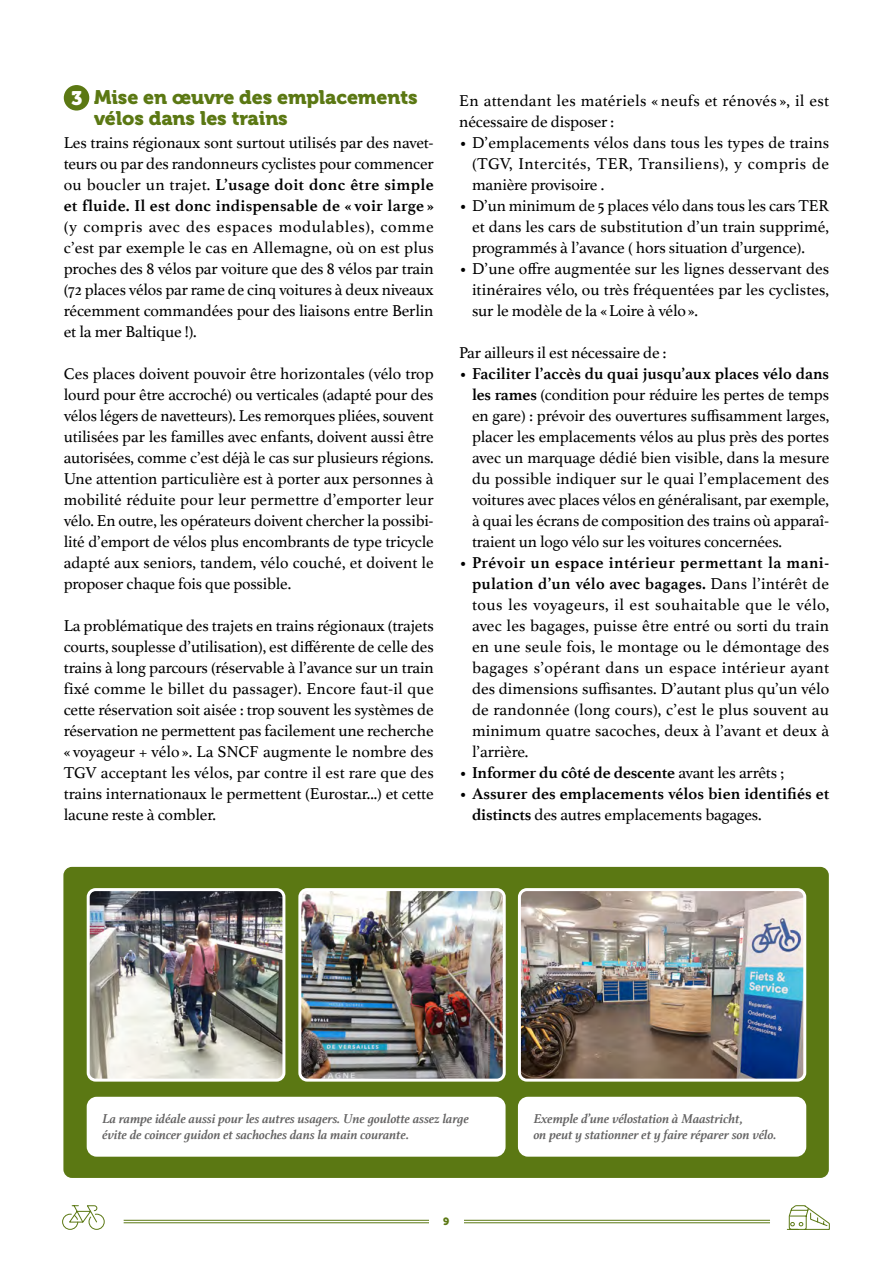
<style>
.page{position:relative;width:893px;height:1263px;background:#fff}
.page>*{position:absolute;margin:0;border:0;box-sizing:border-box;transform-origin:0 0}
.t1{font:19.5px/21px "Museo 900";letter-spacing:-.005em;color:#5b7813}
.t2{font:16.5px/21px "Athelas";letter-spacing:-.01em;color:#000;text-align:justify}
.t3{font:700 16.5px/21px "Athelas";letter-spacing:.005em;color:#000}
.t4{font:16.5px/21px "Athelas";letter-spacing:.01em;color:#000}
.t5{font:italic 700 13.5px/16.5px "Athelas";color:#646363}
.t6{font:10.5px "Museo 900";color:#5b7813}
.s1{color:#fff}
.s2{font-weight:700}
.s3{font-weight:400}
</style>
<div class="page">
<div style="left:63px;top:867px;width:766px;height:311px;background:#5b7813;border-radius:9px"></div>
<img style="left:519px;top:892px;width:286px;height:188px">
<div style="left:518px;top:888px;width:288px;height:193px;border:3px solid #fff;border-radius:7px"></div>
<img style="left:302px;top:892px;width:200px;height:185px">
<div style="left:298px;top:888px;width:208px;height:193px;border:3px solid #fff;border-radius:7px"></div>
<div style="left:519px;top:1098px;width:286px;height:57px;background:#fff;border-radius:9px"></div>
<div style="left:518px;top:1097px;width:288px;height:60px;border:3px solid #fff;border-radius:9px"></div>
<div style="left:88px;top:1098px;width:416px;height:57px;background:#fff;border-radius:9px"></div>
<div style="left:87px;top:1097px;width:419px;height:60px;border:3px solid #fff;border-radius:9px"></div>
<img style="left:88px;top:892px;width:196px;height:188px">
<div style="left:87px;top:888px;width:198px;height:193px;border:3px solid #fff;border-radius:7px"></div>
<div style="left:64px;top:85px;width:25px;height:26px;background:#5b7813;border-radius:50%"></div>
<hr style="left:124px;top:1220px;width:646px;height:1px;background:#5b7813">
<hr style="left:124px;top:1222px;width:646px;height:1px;background:#5b7813">
<div style="left:429px;top:1213px;width:34px;height:17px;background:#fff"></div>
<svg style="left:787px;top:1205px;width:43px;height:25px"></svg>
<svg style="left:62px;top:1205px;width:43px;height:25px"></svg>
<p class="t1" style="left:94px;top:87px;width:325px;text-indent:-23px"><span class="s1">3</span> Mise en œuvre des emplacements vélos dans les trains</p>
<p class="t2" style="left:64px;top:132px;width:371px">Les trains régionaux sont surtout utilisés par des navet&shy;teurs ou par des randonneurs cyclistes pour commencer ou boucler un trajet. <span class="s2">L’usage doit donc être simple et fluide. Il est donc indispensable de « voir large »</span></p>
<p class="t2" style="left:64px;top:216px;width:372px">(y compris avec des espaces modulables), comme c’est par exemple le cas en Allemagne, où on est plus proches des 8 vélos par voiture que des 8 vélos par train (72 places vélos par rame de cinq voitures à deux niveaux récemment commandées pour des liaisons entre Berlin et la mer Baltique !).</p>
<p class="t2" style="left:64px;top:363px;width:371px">Ces places doivent pouvoir être horizontales (vélo trop lourd pour être accroché) ou verticales (adapté pour des vélos légers de navetteurs). Les remorques pliées, souvent utilisées par les familles avec enfants, doivent aussi être autorisées, comme c’est déjà le cas sur plusieurs régions.<br>Une attention particulière est à porter aux personnes à mobilité réduite pour leur permettre d’emporter leur vélo. En outre, les opérateurs doivent chercher la possibi&shy;lité d’emport de vélos plus encombrants de type tricycle adapté aux seniors, tandem, vélo couché, et doivent le proposer chaque fois que possible.</p>
<p class="t2" style="left:64px;top:615px;width:371px">La problématique des trajets en trains régionaux (trajets courts, souplesse d’utilisation), est différente de celle des trains à long parcours (réservable à l’avance sur un train fixé comme le billet du passager). Encore faut-il que cette réservation soit aisée : trop souvent les systèmes de réservation ne permettent pas facilement une recherche « voyageur + vélo ». La SNCF augmente le nombre des TGV acceptant les vélos, par contre il est rare que des trains internationaux le permettent (Eurostar...) et cette lacune reste à combler.</p>
<p class="t4" style="left:459px;top:90px;width:371px">En attendant les matériels « neufs et rénovés », il est nécessaire de disposer :</p>
<p class="t2" style="left:472px;top:132px;width:359px;text-indent:-13px">• D’emplacements vélos dans tous les types de trains (TGV, Intercités, TER, Transiliens), y compris de manière provisoire .</p>
<p class="t2" style="left:472px;top:195px;width:359px;text-indent:-13px">• D’un minimum de 5 places vélo dans tous les cars TER et dans les cars de substitution d’un train supprimé, programmés à l’avance ( hors situation d’urgence).</p>
<p class="t2" style="left:472px;top:258px;width:359px;text-indent:-13px">• D’une offre augmentée sur les lignes desservant des itinéraires vélo, ou très fréquentées par les cyclistes, sur le modèle de la «Loire à vélo».</p>
<p class="t2" style="left:459px;top:342px;width:209px">Par ailleurs il est nécessaire de :</p>
<p class="t2" style="left:472px;top:363px;width:359px;text-indent:-13px">• <span class="s2">Faciliter l’accès du quai jusqu’aux places vélo dans les rames</span> (condition pour réduire les pertes de temps en gare) : prévoir des ouvertures suffisamment larges, placer les emplacements vélos au plus près des portes avec un marquage dédié bien visible, dans la mesure du possible indiquer sur le quai l’emplacement des voitures avec places vélos en généralisant, par exemple, à quai les écrans de composition des trains où apparaî&shy;traient un logo vélo sur les voitures concernées.</p>
<p class="t2" style="left:472px;top:552px;width:359px;text-indent:-13px">• <span class="s2">Prévoir un espace intérieur permettant la mani&shy;pulation d’un vélo avec bagages.</span> Dans l’intérêt de tous les voyageurs, il est souhaitable que le vélo, avec les bagages, puisse être entré ou sorti du train en une seule fois, le montage ou le démontage des bagages s’opérant dans un espace intérieur ayant des dimensions suffisantes. D’autant plus qu’un vélo de randonnée (long cours), c’est le plus souvent au minimum quatre sacoches, deux à l’avant et deux à l’arrière.</p>
<p class="t3" style="left:459px;top:762px;width:326px"><span class="s3">•</span> Informer du côté de descente <span class="s3">avant les arrêts ;</span></p>
<p class="t3" style="left:472px;top:783px;width:359px;text-indent:-13px"><span class="s3">•</span> Assurer des emplacements vélos bien identifiés et distincts <span class="s3">des autres emplacements bagages.</span></p>
<p class="t5" style="left:102px;top:1110px;width:368px">La rampe idéale aussi pour les autres usagers. Une goulotte assez large évite de coincer guidon et sachoches dans la main courante.</p>
<p class="t6" style="left:443px;top:1216px;width:8px">9</p>
<p class="t5" style="left:534px;top:1110px;width:244px">Exemple d’une vélostation à Maastricht,<br>on peut y stationner et y faire réparer son vélo.</p>
</div>
